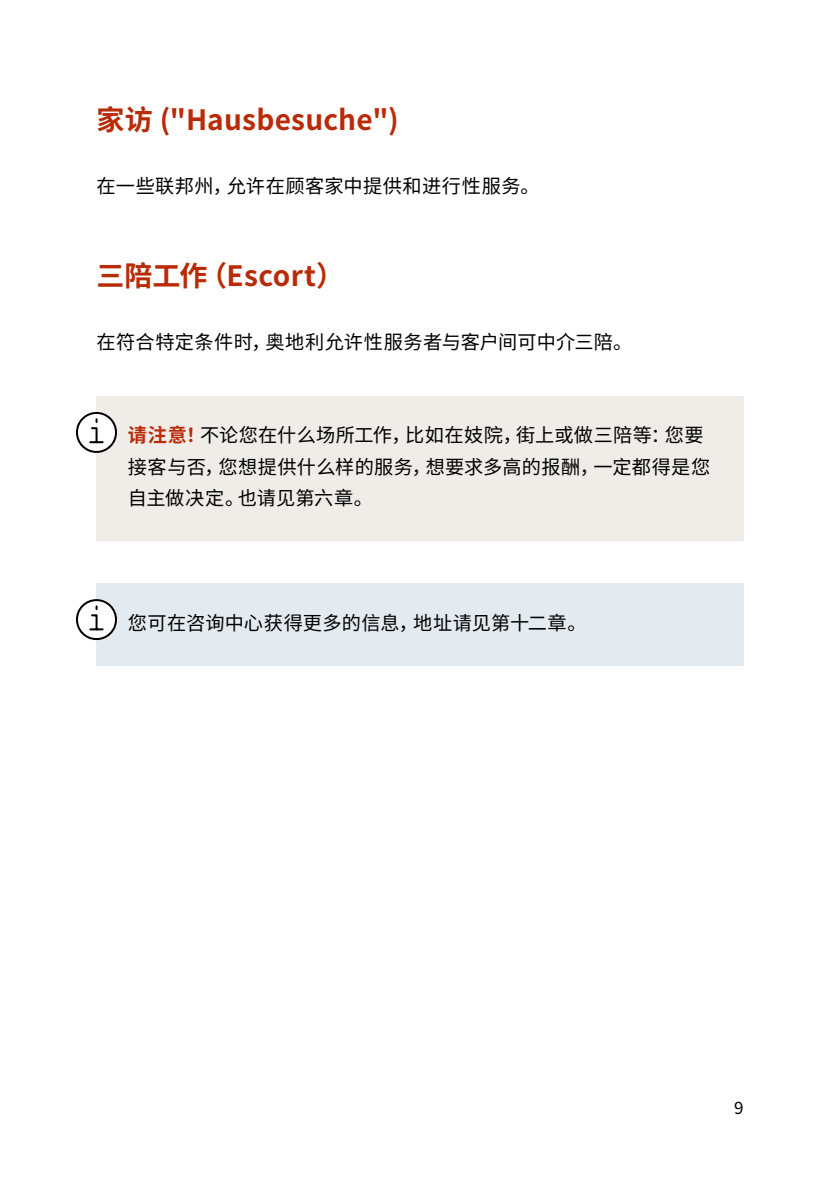
<style>
.page{position:relative;width:840px;height:1191px;background:#fff}
.page>*{position:absolute;margin:0;border:0;box-sizing:border-box;transform-origin:0 0}
.h2_ohne_Nummerierung{font:700 28px "Noto Sans SC";letter-spacing:.01em;color:#b92b06}
.Infobox_p_Infobox_ohne_h_rot{font:19.2px/31.2px "Noto Sans SC";letter-spacing:.015em;color:#000}
.p_Abstand_danach{font:19.2px "Noto Sans SC";letter-spacing:.015em;color:#000}
.Infobox_p_Infobox_ohne_h{font:19.2px "Noto Sans SC";letter-spacing:.005em;color:#000}
.t1{font:17px "Noto Sans SC";color:#000}
.s1{font-weight:700;color:#b92b06}
</style>
<div class="page">
<div style="left:96px;top:396px;width:647px;height:144px;background:#f0ece8"></div>
<div style="left:96px;top:583px;width:647px;height:82px;background:#e4ebf0"></div>
<svg style="left:76px;top:412px;width:41px;height:41px"></svg>
<svg style="left:76px;top:599px;width:41px;height:42px"></svg>
<h2 class="h2_ohne_Nummerierung" style="left:96px;top:104px;width:303px">家访 ("Hausbesuche")</h2>
<p class="p_Abstand_danach" style="left:96px;top:175px;width:444px">在一些联邦州，允许在顾客家中提供和进行性服务。</p>
<h2 class="h2_ohne_Nummerierung" style="left:96px;top:260px;width:249px">三陪工作（Escort）</h2>
<p class="p_Abstand_danach" style="left:96px;top:331px;width:537px">在符合特定条件时，奥地利允许性服务者与客户间可中介三陪。</p>
<p class="Infobox_p_Infobox_ohne_h_rot" style="left:128px;top:420px;width:583px"><span class="s1">请注意！</span>不论您在什么场所工作，比如在妓院，街上或做三陪等：您要接客与否，您想提供什么样的服务，想要求多高的报酬，一定都得是您自主做决定。也请见第六章。</p>
<p class="Infobox_p_Infobox_ohne_h" style="left:128px;top:611px;width:460px">您可在咨询中心获得更多的信息，地址请见第十二章。</p>
<p class="t1" style="left:733px;top:1098px;width:11px">9</p>
</div>
